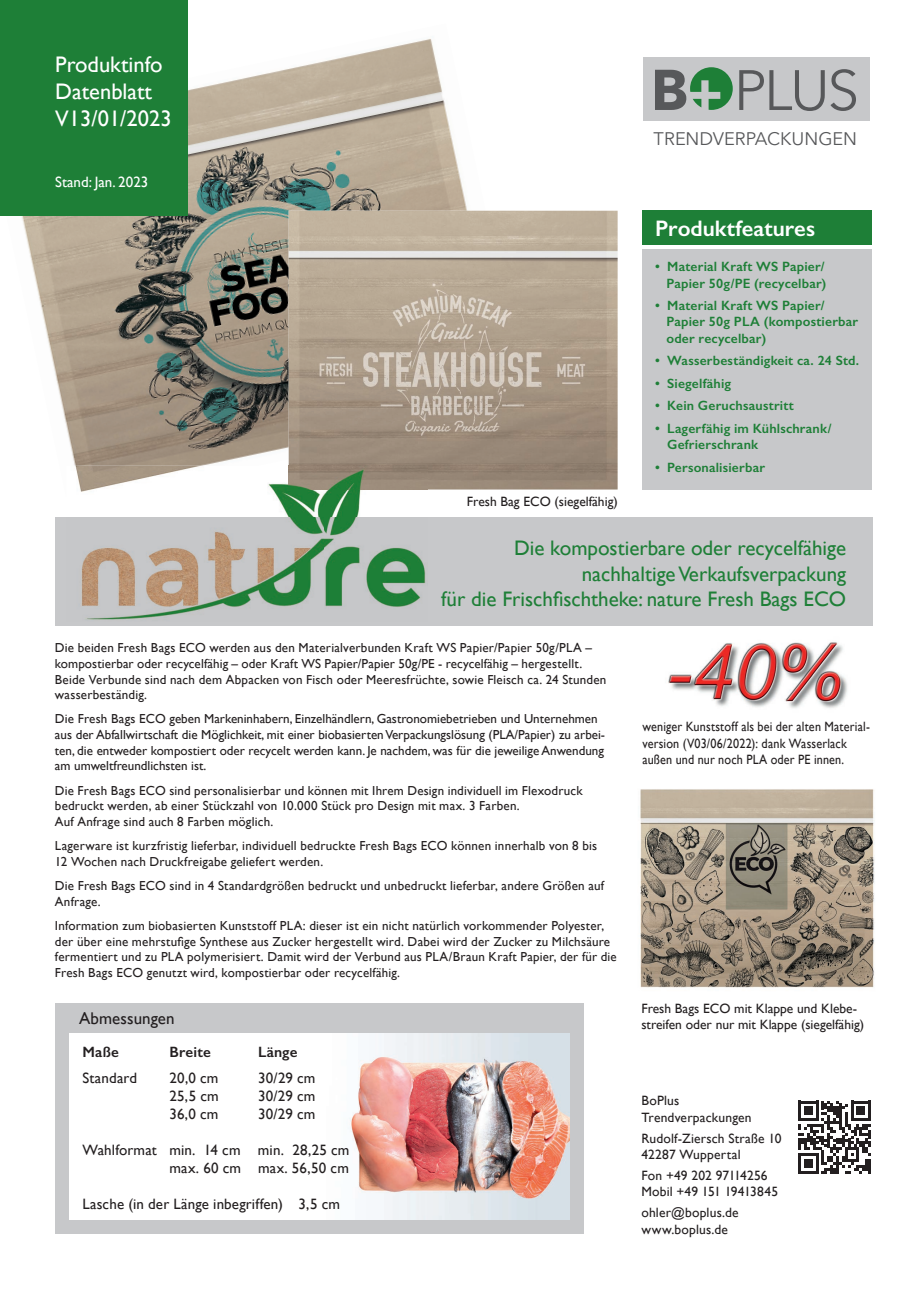
<style>
.page{position:relative;width:919px;height:1289px;background:#fff}
.page>*{position:absolute;margin:0;border:0;box-sizing:border-box;transform-origin:0 0}
.t1{font:56.25px "Avenir Next";color:#57585a}
.t2{font:22.5px/27px "Gill Sans";color:#fff}
.t3{font:600 22.5px "Gill Sans";color:#fff}
.t4{font:21px/25.2px "Gill Sans";color:#1e7f37;text-align:right}
.t5{font:18.15px "Avenir Next";color:#57585a}
.t6{font:16.95px "Gill Sans";letter-spacing:.005em;color:#231f20}
.t7{font:15px/18px "Gill Sans";letter-spacing:.01em;color:#231f20;text-align:right}
.t8{font:600 15px "Gill Sans";letter-spacing:.01em;color:#231f20}
.t9{font:15px "Gill Sans";color:#fff}
.t10{font:600 13.5px/16.2px "Gill Sans";letter-spacing:.015em;color:#1e7f37}
.t11{font:13.5px/16.5px "Gill Sans";letter-spacing:.01em;color:#231f20}
.t12{font:13.5px/16.2px "Gill Sans";letter-spacing:.01em;color:#231f20;scale:.9 1}
.t13{font:13.05px/15.6px "Gill Sans";letter-spacing:.01em;color:#231f20}
.s1{font-weight:700;font-size:56.7px}
</style>
<div class="page">
<img style="left:642px;top:625px;width:228px;height:83px">
<div style="left:55px;top:517px;width:817px;height:108px;background:#c7c8ca"></div>
<div style="left:642px;top:210px;width:230px;height:34px;background:#1e7f37"></div>
<div style="left:642px;top:249px;width:230px;height:240px;background:#c7c8ca"></div>
<div style="left:55px;top:1003px;width:528px;height:230px;background:#c7c8ca"></div>
<img style="left:22px;top:23px;width:463px;height:467px">
<div style="left:0;top:0;width:187px;height:216px;background:#1e7f37"></div>
<img style="left:289px;top:211px;width:328px;height:278px">
<img style="left:640px;top:789px;width:235px;height:199px">
<div style="left:70px;top:1033px;width:499px;height:186px;background:#fff"></div>
<img style="left:348px;top:1033px;width:221px;height:186px">
<img style="left:81px;top:466px;width:346px;height:154px">
<img style="left:66px;top:466px;width:191px;height:40px">
<img style="left:289px;top:466px;width:138px;height:23px">
<svg style="left:798px;top:1100px;width:73px;height:73px"></svg>
<hr style="left:868px;top:1158px;width:3px;height:15px;background:#231f20">
<div style="left:643px;top:57px;width:226px;height:63px;background:#c7c8ca"></div>
<svg style="left:690px;top:67px;width:42px;height:43px"></svg>
<h2 class="t2" style="left:55px;top:51px;width:118px">Produktinfo<br>Datenblatt<br>V13/01/2023</h2>
<p class="t9" style="left:55px;top:173px;width:94px">Stand: Jan. 2023</p>
<h1 class="t1" style="left:650px;top:43px;width:210px"><span class="s1">B</span> PLUS</h1>
<h3 class="t5" style="left:653px;top:123px;width:205px">TRENDVERPACKUNGEN</h3>
<p class="t11" style="left:467px;top:493px;width:152px">Fresh Bag ECO (siegelfähig)</p>
<h2 class="t3" style="left:655px;top:214px;width:161px">Produktfeatures</h2>
<p class="t10" style="left:655px;top:259px;width:173px;text-align:right">• Material Kraft WS Papier/<br>Papier 50g/PE (recycelbar)</p>
<p class="t10" style="left:666px;top:297px;width:193px;text-indent:-11px">• Material Kraft WS Papier/<br>Papier 50g PLA (kompostierbar oder recycelbar)</p>
<p class="t10" style="left:655px;top:352px;width:205px">• Wasserbeständigkeit ca. 24 Std.</p>
<p class="t10" style="left:655px;top:375px;width:77px">• Siegelfähig</p>
<p class="t10" style="left:655px;top:397px;width:140px">• Kein Geruchsaustritt</p>
<p class="t10" style="left:667px;top:420px;width:166px;text-indent:-12px">• Lagerfähig im Kühlschrank/<br>Gefrierschrank</p>
<p class="t10" style="left:655px;top:459px;width:111px">• Personalisierbar</p>
<h3 class="t4" style="left:441px;top:535px;width:406px">Die kompostierbare oder recycelfähige nachhaltige Verkaufsverpackung<br>für die Frischfischtheke: nature Fresh Bags ECO</h3>
<p class="t13" style="left:55px;top:640px;width:553px">Die beiden Fresh Bags ECO werden aus den Materialverbunden Kraft WS Papier/Papier 50g/PLA – kompostierbar oder recycelfähig – oder Kraft WS Papier/Papier 50g/PE - recycelfähig – hergestellt.<br>Beide Verbunde sind nach dem Abpacken von Fisch oder Meeresfrüchte, sowie Fleisch ca. 24 Stunden wasserbeständig.</p>
<p class="t13" style="left:55px;top:711px;width:551px">Die Fresh Bags ECO geben Markeninhabern, Einzelhändlern, Gastronomiebetrieben und Unternehmen aus der Abfallwirtschaft die Möglichkeit, mit einer biobasierten Verpackungslösung (PLA/Papier) zu arbei&shy;ten, die entweder kompostiert oder recycelt werden kann. Je nachdem, was für die jeweilige Anwendung am umweltfreundlichsten ist.</p>
<p class="t13" style="left:55px;top:782px;width:529px">Die Fresh Bags ECO sind personalisierbar und können mit Ihrem Design individuell im Flexodruck bedruckt werden, ab einer Stückzahl von 10.000 Stück pro Design mit max. 3 Farben.<br>Auf Anfrage sind auch 8 Farben möglich.</p>
<p class="t13" style="left:55px;top:837px;width:543px">Lagerware ist kurzfristig lieferbar, individuell bedruckte Fresh Bags ECO können innerhalb von 8 bis<br>12 Wochen nach Druckfreigabe geliefert werden.</p>
<p class="t13" style="left:55px;top:877px;width:550px">Die Fresh Bags ECO sind in 4 Standardgrößen bedruckt und unbedruckt lieferbar, andere Größen auf<br>Anfrage.</p>
<p class="t13" style="left:55px;top:917px;width:563px">Information zum biobasierten Kunststoff PLA: dieser ist ein nicht natürlich vorkommender Polyester, der über eine mehrstufige Synthese aus Zucker hergestellt wird. Dabei wird der Zucker zu Milchsäure fermentiert und zu PLA polymerisiert. Damit wird der Verbund aus PLA/Braun Kraft Papier, der für die Fresh Bags ECO genutzt wird, kompostierbar oder recycelfähig.</p>
<p class="t12" style="left:642px;top:718px;width:254px">weniger Kunststoff als bei der alten Material&shy;version (V03/06/2022): dank Wasserlack außen und nur noch PLA oder PE innen.</p>
<p class="t11" style="left:641px;top:999px;width:217px">Fresh Bags ECO mit Klappe und Klebe-</p>
<p class="t6" style="left:79px;top:1008px;width:97px">Abmessungen</p>
<p class="t11" style="left:641px;top:1015px;width:224px">streifen oder nur mit Klappe (siegelfähig)</p>
<p class="t8" style="left:82px;top:1042px;width:38px">Maße</p>
<p class="t8" style="left:169px;top:1042px;width:43px">Breite</p>
<p class="t8" style="left:258px;top:1042px;width:41px">Länge</p>
<p class="t7" style="left:82px;top:1068px;width:56px">Standard</p>
<p class="t7" style="left:169px;top:1068px;width:50px">20,0 cm</p>
<p class="t7" style="left:258px;top:1068px;width:59px">30/29 cm</p>
<p class="t7" style="left:169px;top:1086px;width:51px">25,5 cm</p>
<p class="t7" style="left:258px;top:1086px;width:59px">30/29 cm</p>
<p class="t7" style="left:169px;top:1104px;width:50px">36,0 cm</p>
<p class="t7" style="left:258px;top:1104px;width:59px">30/29 cm</p>
<p class="t7" style="left:82px;top:1140px;width:268px">Wahlformat min. 14 cm min. 28,25 cm max. 60 cm max. 56,50 cm</p>
<p class="t7" style="left:82px;top:1194px;width:259px">Lasche (in der Länge inbegriffen) 3,5 cm</p>
<p class="t11" style="left:641px;top:1092px;width:112px">BoPlus<br>Trendverpackungen</p>
<p class="t11" style="left:641px;top:1129px;width:142px">Rudolf-Ziersch Straße 10<br>42287 Wuppertal</p>
<p class="t11" style="left:641px;top:1166px;width:138px">Fon +49 202 97114256<br>Mobil +49 151 19413845</p>
<p class="t11" style="left:641px;top:1204px;width:99px">ohler@boplus.de www.boplus.de</p>
</div>
